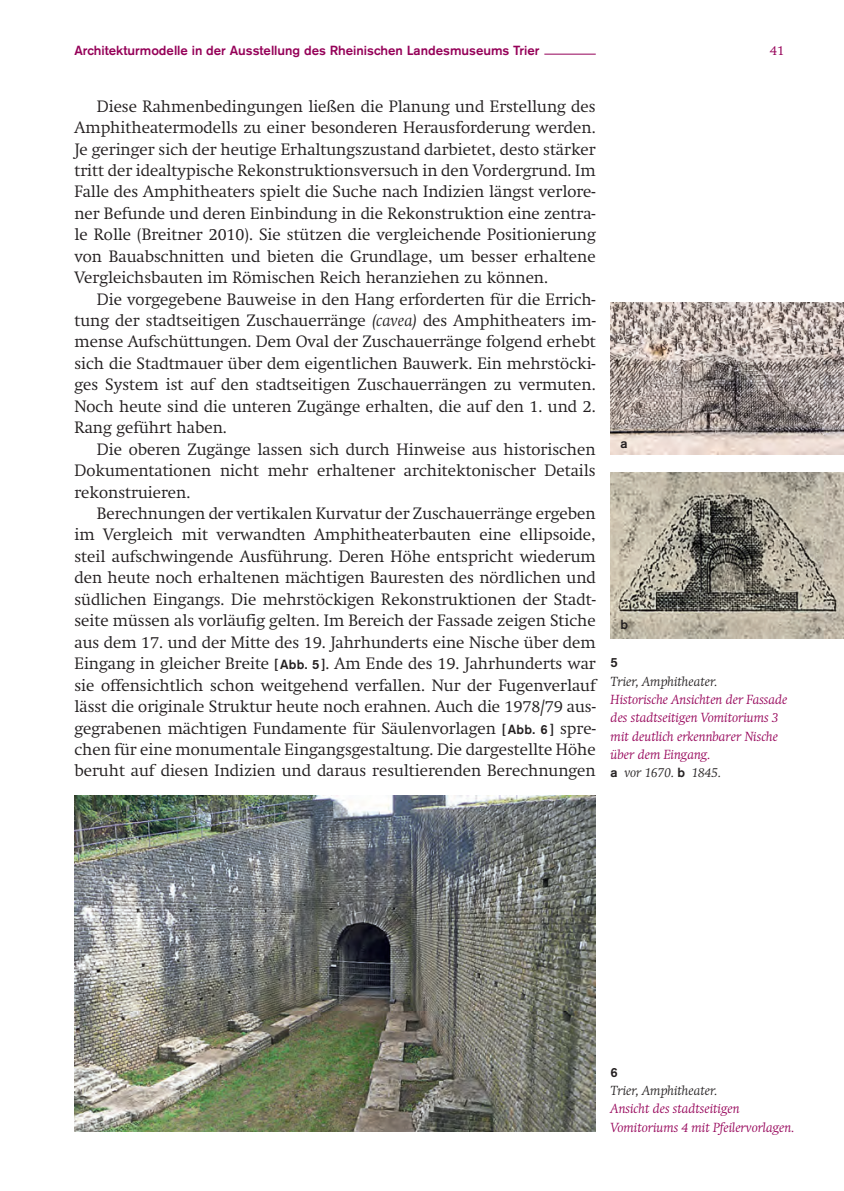
<style>
.page{position:relative;width:844px;height:1191px;background:#fff}
.page>*{position:absolute;margin:0;border:0;box-sizing:border-box;transform-origin:0 0}
.t1{font:300 16.28px/21.3px "Swift";color:#231f20;text-align:justify}
.t2{font:italic 300 13.12px/18.4px "Swift";color:#950058}
.t3{font:500 13.12px "Akzidenz Grotesk Std";color:#950058}
.t4{font:italic 300 13.12px "Swift";color:#231f20}
.t5{font:500 13.12px "Akzidenz Grotesk Std";color:#231f20}
.t6{font:300 13.12px "Swift";color:#950058}
.s1{font-style:italic}
.s2{font-family:"Akzidenz Grotesk Std";font-weight:500;font-size:13.12px}
.s3{font-family:"Akzidenz Grotesk Std";font-weight:500;font-style:normal;color:#231f20}
.s4{color:#231f20}
</style>
<div class="page">
<hr style="left:544px;top:54px;width:51px;height:1px;background:#950058">
<img style="left:610px;top:302px;width:233px;height:152px">
<img style="left:610px;top:472px;width:233px;height:166px">
<img style="left:74px;top:795px;width:521px;height:336px">
<p class="t3" style="left:74px;top:42px;width:466px">Architekturmodelle in der Ausstellung des Rheinischen Landesmuseums Trier</p>
<p class="t6" style="left:769px;top:42px;width:16px">41</p>
<p class="t1" style="left:74px;top:95px;width:522px;text-indent:22px">Diese Rahmenbedingungen ließen die Planung und Erstellung des Amphitheatermodells zu einer besonderen Herausforderung werden.<br>Je geringer sich der heutige Erhaltungszustand darbietet, desto stärker tritt der idealtypische Rekonstruktionsversuch in den Vordergrund. Im Falle des Amphitheaters spielt die Suche nach Indizien längst verlore&shy;ner Befunde und deren Einbindung in die Rekonstruktion eine zentra&shy;le Rolle (Breitner 2010). Sie stützen die vergleichende Positionierung von Bauabschnitten und bieten die Grundlage, um besser erhaltene Vergleichsbauten im Römischen Reich heranziehen zu können.</p>
<p class="t1" style="left:74px;top:288px;width:522px;text-indent:22px">Die vorgegebene Bauweise in den Hang erforderten für die Errich&shy;tung der stadtseitigen Zuschauerränge <span class="s1">(cavea)</span> des Amphitheaters im&shy;mense Aufschüttungen. Dem Oval der Zuschauerränge folgend erhebt sich die Stadtmauer über dem eigentlichen Bauwerk. Ein mehrstöcki&shy;ges System ist auf den stadtseitigen Zuschauerrängen zu vermuten.<br>Noch heute sind die unteren Zugänge erhalten, die auf den 1. und 2.<br>Rang geführt haben.</p>
<p class="t1" style="left:74px;top:438px;width:522px;text-indent:22px">Die oberen Zugänge lassen sich durch Hinweise aus historischen Dokumentationen nicht mehr erhaltener architektonischer Details rekonstruieren.</p>
<p class="t1" style="left:74px;top:503px;width:522px;text-indent:22px">Berechnungen der vertikalen Kurvatur der Zuschauerränge ergeben im Vergleich mit verwandten Amphitheaterbauten eine ellipsoide, steil aufschwingende Ausführung. Deren Höhe entspricht wiederum den heute noch erhaltenen mächtigen Bauresten des nördlichen und südlichen Eingangs. Die mehrstöckigen Rekonstruktionen der Stadt&shy;seite müssen als vorläufig gelten. Im Bereich der Fassade zeigen Stiche aus dem 17. und der Mitte des 19. Jahrhunderts eine Nische über dem Eingang in gleicher Breite <span class="s2">[ Abb. 5 ]</span>. Am Ende des 19. Jahrhunderts war sie offensichtlich schon weitgehend verfallen. Nur der Fugenverlauf lässt die originale Struktur heute noch erahnen. Auch die 1978/79 aus&shy;gegrabenen mächtigen Fundamente für Säulenvorlagen <span class="s2">[ Abb. 6 ]</span> spre&shy;chen für eine monumentale Eingangsgestaltung. Die dargestellte Höhe beruht auf diesen Indizien und daraus resultierenden Berechnungen</p>
<p class="t5" style="left:620px;top:436px;width:9px">a</p>
<p class="t5" style="left:620px;top:616px;width:9px">b</p>
<p class="t5" style="left:610px;top:654px;width:9px">5</p>
<p class="t4" style="left:610px;top:673px;width:108px">Trier, Amphitheater.</p>
<p class="t2" style="left:610px;top:690px;width:178px">Historische Ansichten der Fassade des stadtseitigen Vomitoriums 3 mit deutlich erkennbarer Nische über dem Eingang.<br><span class="s3">a</span> <span class="s4">vor 1670.</span> <span class="s3">b</span> <span class="s4">1845.</span></p>
<p class="t5" style="left:610px;top:1064px;width:9px">6</p>
<p class="t4" style="left:610px;top:1082px;width:108px">Trier, Amphitheater.</p>
<p class="t2" style="left:610px;top:1099px;width:185px">Ansicht des stadtseitigen<br>Vomitoriums 4 mit Pfeilervorlagen.</p>
</div>
